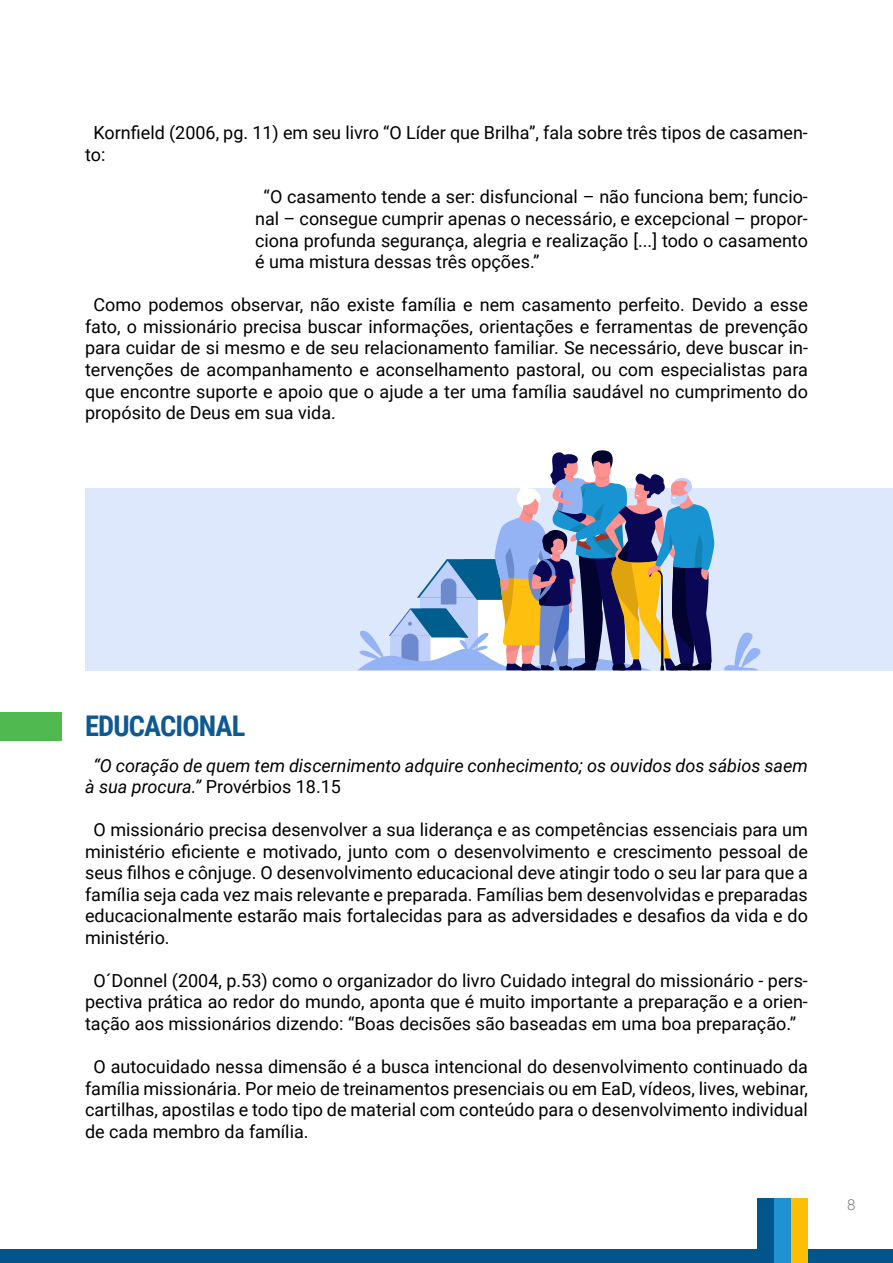
<style>
.page{position:relative;width:893px;height:1263px;background:#fff}
.page>*{position:absolute;margin:0;border:0;box-sizing:border-box;transform-origin:0 0}
.t1{font:700 28.5px "Roboto Condensed";letter-spacing:-.03em;color:#0d5992}
.t2{font:18px/21.6px "Roboto";color:#000;text-align:justify}
.t3{font:italic 18px/21.6px "Roboto";color:#000}
.t4{font:300 15px "Roboto";color:#797979}
.s1{font-style:normal}
</style>
<div class="page">
<div style="left:0;top:1249px;width:893px;height:14px;background:#00568a"></div>
<div style="left:791px;top:1198px;width:17px;height:65px;background:#fcbf00"></div>
<div style="left:774px;top:1198px;width:17px;height:65px;background:#1f92d1"></div>
<div style="left:757px;top:1198px;width:17px;height:65px;background:#00568a"></div>
<div style="left:85px;top:488px;width:808px;height:183px;background:#dee8fc"></div>
<svg style="left:724px;top:632px;width:37px;height:38px"></svg>
<svg style="left:357px;top:450px;width:358px;height:221px"></svg>
<div style="left:0;top:713px;width:62px;height:28px;background:#50ba50"></div>
<p class="t2" style="left:85px;top:121px;width:724px;text-indent:8px">Kornfield (2006, pg. 11) em seu livro “O Líder que Brilha”, fala sobre três tipos de casamen&shy;to:</p>
<p class="t2" style="left:255px;top:186px;width:554px;text-indent:9px">“O casamento tende a ser: disfuncional – não funciona bem; funcio&shy;nal – consegue cumprir apenas o necessário, e excepcional – propor&shy;ciona profunda segurança, alegria e realização [...] todo o casamento é uma mistura dessas três opções.”</p>
<p class="t2" style="left:85px;top:293px;width:724px;text-indent:8px">Como podemos observar, não existe família e nem casamento perfeito. Devido a esse fato, o missionário precisa buscar informações, orientações e ferramentas de prevenção para cuidar de si mesmo e de seu relacionamento familiar. Se necessário, deve buscar in&shy;tervenções de acompanhamento e aconselhamento pastoral, ou com especialistas para que encontre suporte e apoio que o ajude a ter uma família saudável no cumprimento do propósito de Deus em sua vida.</p>
<h1 class="t1" style="left:85px;top:706px;width:162px">EDUCACIONAL</h1>
<p class="t3" style="left:85px;top:754px;width:724px;text-indent:8px">“O coração de quem tem discernimento adquire conhecimento; os ouvidos dos sábios saem à sua procura.” <span class="s1">Provérbios 18.15</span></p>
<p class="t2" style="left:85px;top:818px;width:724px;text-indent:8px">O missionário precisa desenvolver a sua liderança e as competências essenciais para um ministério eficiente e motivado, junto com o desenvolvimento e crescimento pessoal de seus filhos e cônjuge. O desenvolvimento educacional deve atingir todo o seu lar para que a família seja cada vez mais relevante e preparada. Famílias bem desenvolvidas e preparadas educacionalmente estarão mais fortalecidas para as adversidades e desafios da vida e do ministério.</p>
<p class="t2" style="left:85px;top:969px;width:724px;text-indent:8px">O´Donnel (2004, p.53) como o organizador do livro Cuidado integral do missionário - pers&shy;pectiva prática ao redor do mundo, aponta que é muito importante a preparação e a orien&shy;tação aos missionários dizendo: “Boas decisões são baseadas em uma boa preparação.”</p>
<p class="t2" style="left:85px;top:1055px;width:724px;text-indent:8px">O autocuidado nessa dimensão é a busca intencional do desenvolvimento continuado da família missionária. Por meio de treinamentos presenciais ou em EaD, vídeos, lives, webinar, cartilhas, apostilas e todo tipo de material com conteúdo para o desenvolvimento individual de cada membro da família.</p>
<p class="t4" style="left:847px;top:1194px;width:10px">8</p>
</div>
